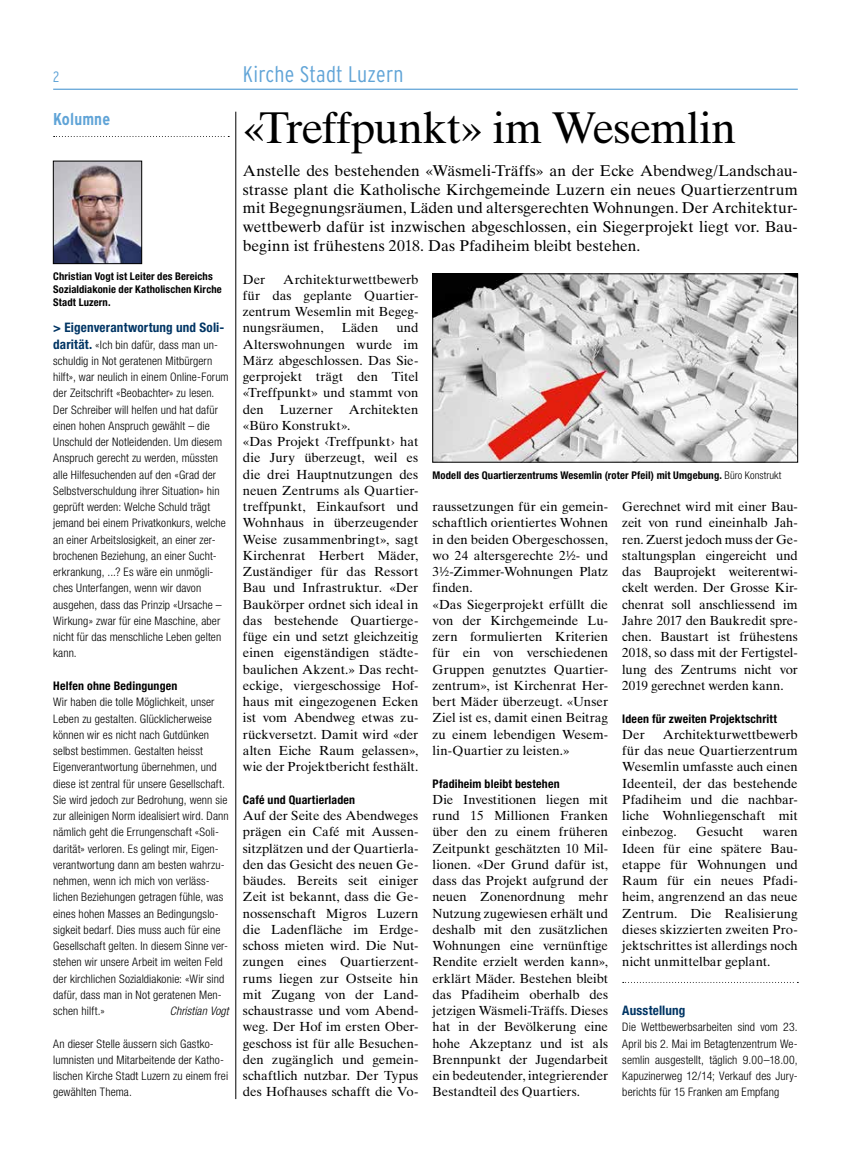
<style>
.page{position:relative;width:851px;height:1170px;background:#fff}
.page>*{position:absolute;margin:0;border:0;box-sizing:border-box;transform-origin:0 0}
.t1{font:44.38px "Times Ten LT Std";letter-spacing:-.02em;color:#000}
.t2{font:300 condensed 22.5px "Interstate";letter-spacing:.01em;color:#60a4d7}
.t3{font:700 condensed 17.12px "Interstate";letter-spacing:.01em;color:#60a4d7}
.t4{font:15.62px/18.8px "Times Ten LT Std";letter-spacing:-.005em;color:#000;text-align:justify}
.t5{font:300 condensed 15px "Interstate";color:#60a4d7}
.t6{font:13.12px/16.2px "Times Ten LT Std";color:#000;text-align:justify}
.t7{font:700 condensed 13.12px "Helvetica Neue LT Std";letter-spacing:.01em;color:#003564}
.t8{font:700 condensed 11.88px "Helvetica Neue LT Std";letter-spacing:.015em;color:#000}
.t9{font:300 condensed 11.75px/16.2px "Helvetica Neue LT Std";letter-spacing:.01em;color:#000}
.t10{font:italic 300 condensed 11.75px "Helvetica Neue LT Std";letter-spacing:.01em;color:#000}
.t11{font:700 condensed 10.62px/12.8px "Helvetica Neue LT Std";letter-spacing:.015em;color:#000}
.s1{font-weight:700;font-size:13.12px;color:#003564}
.s2{font-weight:300}
</style>
<div class="page">
<hr style="left:235px;top:112px;width:1px;height:986px;background:#000">
<hr style="left:53px;top:89px;width:744px;height:1px;background:#60a4d7">
<img style="left:434px;top:276px;width:361px;height:184px">
<div style="left:432px;top:274px;width:365px;height:188px;border:1px solid #000"></div>
<svg style="left:54px;top:136px;width:175px;height:1px"></svg>
<img style="left:55px;top:163px;width:85px;height:99px">
<div style="left:53px;top:161px;width:89px;height:103px;border:1px solid #000"></div>
<p class="t5" style="left:53px;top:68px;width:8px">2</p>
<h2 class="t2" style="left:243px;top:62px;width:162px">Kirche Stadt Luzern</h2>
<h1 class="t1" style="left:243px;top:102px;width:495px">«Treffpunkt» im Wesemlin</h1>
<p class="t4" style="left:243px;top:161px;width:556px">Anstelle des bestehenden «Wäsmeli-Träffs» an der Ecke Abendweg/Landschau&shy;strasse plant die Katholische Kirchgemeinde Luzern ein neues Quartierzentrum mit Begegnungsräumen, Läden und altersgerechten Wohnungen. Der Architektur&shy;wettbewerb dafür ist inzwischen abgeschlossen, ein Siegerprojekt liegt vor. Bau&shy;beginn ist frühestens 2018. Das Pfadiheim bleibt bestehen.</p>
<p class="t6" style="left:243px;top:271px;width:24px">Der</p>
<h3 class="t3" style="left:53px;top:110px;width:58px">Kolumne</h3>
<p class="t11" style="left:53px;top:270px;width:170px">Christian Vogt ist Leiter des Bereichs<br>Sozialdiakonie der Katholischen Kirche<br>Stadt Luzern.</p>
<p class="t6" style="left:243px;top:271px;width:177px;text-indent:40px">Architekturwettbewerb für das geplante Quartier&shy;zentrum Wesemlin mit Begeg&shy;nungsräumen,</p>
<p class="t7" style="left:53px;top:319px;width:173px">&gt; Eigenverantwortung und Soli-</p>
<p class="t9" style="left:53px;top:336px;width:177px"><span class="s1">darität.</span> «Ich bin dafür, dass man un&shy;schuldig in Not geratenen Mitbürgern hilft», war neulich in einem Online-Forum der Zeitschrift «Beobachter» zu lesen.<br>Der Schreiber will helfen und hat dafür einen hohen Anspruch gewählt – die Unschuld der Notleidenden. Um diesem Anspruch gerecht zu werden, müssten alle Hilfesuchenden auf den «Grad der Selbstverschuldung ihrer Situation» hin geprüft werden: Welche Schuld trägt jemand bei einem Privatkonkurs, welche an einer Arbeitslosigkeit, an einer zer&shy;brochenen Beziehung, an einer Sucht&shy;erkrankung, ...? Es wäre ein unmögli&shy;ches Unterfangen, wenn wir davon ausgehen, dass das Prinzip «Ursache – Wirkung» zwar für eine Maschine, aber nicht für das menschliche Leben gelten kann.</p>
<p class="t8" style="left:53px;top:678px;width:126px">Helfen ohne Bedingungen</p>
<p class="t9" style="left:53px;top:693px;width:177px">Wir haben die tolle Möglichkeit, unser Leben zu gestalten. Glücklicherweise können wir es nicht nach Gutdünken selbst bestimmen. Gestalten heisst Eigenverantwortung übernehmen, und diese ist zentral für unsere Gesellschaft.<br>Sie wird jedoch zur Bedrohung, wenn sie zur alleinigen Norm idealisiert wird. Dann nämlich geht die Errungenschaft «Soli&shy;darität» verloren. Es gelingt mir, Eigen&shy;verantwortung dann am besten wahrzu&shy;nehmen, wenn ich mich von verläss&shy;lichen Beziehungen getragen fühle, was eines hohen Masses an Bedingungslo&shy;sigkeit bedarf. Dies muss auch für eine Gesellschaft gelten. In diesem Sinne ver&shy;stehen wir unsere Arbeit im weiten Feld der kirchlichen Sozialdiakonie: «Wir sind dafür, dass man in Not geratenen Men&shy;schen hilft.»</p>
<p class="t6" style="left:243px;top:319px;width:177px;text-align:left;text-indent:153px">und<br>Alterswohnungen wurde im<br>März abgeschlossen. Das Sie&shy;gerprojekt trägt den Titel «Treffpunkt» und stammt von den Luzerner Architekten «Büro Konstrukt».<br>«Das Projekt ‹Treffpunkt› hat die Jury überzeugt, weil es die drei Hauptnutzungen des neuen Zentrums als Quartier&shy;treffpunkt, Einkaufsort und<br>Wohnhaus in überzeugender<br>Weise zusammenbringt», sagt<br>Kirchenrat Herbert Mäder,<br>Zuständiger für das Ressort<br>Bau und Infrastruktur. «Der<br>Baukörper ordnet sich ideal in das bestehende Quartierge&shy;füge ein und setzt gleichzeitig einen eigenständigen städte&shy;baulichen Akzent.» Das recht&shy;eckige, viergeschossige Hof&shy;haus mit eingezogenen Ecken ist vom Abendweg etwas zu&shy;rückversetzt. Damit wird «der alten Eiche Raum gelassen», wie der Projektbericht festhält.</p>
<p class="t8" style="left:243px;top:792px;width:114px">Café und Quartierladen</p>
<p class="t6" style="left:243px;top:807px;width:177px">Auf der Seite des Abendweges prägen ein Café mit Aussen&shy;sitzplätzen und der Quartierla&shy;den das Gesicht des neuen Ge&shy;bäudes. Bereits seit einiger Zeit ist bekannt, dass die Ge&shy;nossenschaft Migros Luzern die Ladenfläche im Erdge&shy;schoss mieten wird. Die Nut&shy;zungen eines Quartierzent&shy;rums liegen zur Ostseite hin mit Zugang von der Land&shy;schaustrasse und vom Abend&shy;weg. Der Hof im ersten Ober&shy;geschoss ist für alle Besuchen&shy;den zugänglich und gemein&shy;schaftlich nutzbar. Der Typus des Hofhauses schafft die Vo-</p>
<p class="t6" style="left:341px;top:319px;width:38px">Läden</p>
<p class="t11" style="left:432px;top:468px;width:350px">Modell des Quartierzentrums Wesemlin (roter Pfeil) mit Umgebung. <span class="s2">Büro Konstrukt</span></p>
<p class="t6" style="left:622px;top:498px;width:177px">Gerechnet wird mit einer Bau&shy;zeit von rund eineinhalb Jah&shy;ren. Zuerst jedoch muss der Ge&shy;staltungsplan eingereicht und das Bauprojekt weiterentwi&shy;ckelt werden. Der Grosse Kir&shy;chenrat soll anschliessend im Jahre 2017 den Baukredit spre&shy;chen. Baustart ist frühestens 2018, so dass mit der Fertigstel&shy;lung des Zentrums nicht vor 2019 gerechnet werden kann.</p>
<p class="t8" style="left:622px;top:711px;width:156px">Ideen für zweiten Projektschritt</p>
<p class="t6" style="left:622px;top:726px;width:24px">Der</p>
<p class="t6" style="left:432px;top:498px;width:177px;text-align:left">raussetzungen für ein gemein&shy;schaftlich orientiertes Wohnen in den beiden Obergeschossen, wo 24 altersgerechte 2½- und<br>3½-Zimmer-Wohnungen Platz finden.<br>«Das Siegerprojekt erfüllt die von der Kirchgemeinde Lu&shy;zern formulierten Kriterien für ein von verschiedenen<br>Gruppen genutztes Quartier&shy;zentrum», ist Kirchenrat Her&shy;bert Mäder überzeugt. «Unser<br>Ziel ist es, damit einen Beitrag zu einem lebendigen Wesem&shy;lin-Quartier zu leisten.»</p>
<p class="t8" style="left:432px;top:776px;width:129px">Pfadiheim bleibt bestehen</p>
<p class="t6" style="left:432px;top:791px;width:177px">Die Investitionen liegen mit rund 15 Millionen Franken über den zu einem früheren Zeitpunkt geschätzten 10 Mil&shy;lionen. «Der Grund dafür ist, dass das Projekt aufgrund der neuen Zonenordnung mehr Nutzung zugewiesen erhält und deshalb mit den zusätzlichen Wohnungen eine vernünftige Rendite erzielt werden kann», erklärt Mäder. Bestehen bleibt das Pfadiheim oberhalb des jetzigen Wäsmeli-Träffs. Dieses hat in der Bevölkerung eine hohe Akzeptanz und ist als Brennpunkt der Jugendarbeit ein bedeutender, integrierender Bestandteil des Quartiers.</p>
<p class="t6" style="left:622px;top:726px;width:177px;text-indent:40px">Architekturwettbewerb für das neue Quartierzentrum Wesemlin umfasste auch einen Ideenteil, der das bestehende Pfadiheim und die nachbar&shy;liche Wohnliegenschaft mit einbezog.</p>
<p class="t6" style="left:696px;top:823px;width:49px">Gesucht</p>
<p class="t6" style="left:622px;top:823px;width:177px;text-indent:141px">waren Ideen für eine spätere Bau&shy;etappe für Wohnungen und Raum für ein neues Pfadi&shy;heim, angrenzend an das neue Zentrum. Die Realisierung dieses skizzierten zweiten Pro&shy;jektschrittes ist allerdings noch nicht unmittelbar geplant.</p>
<p class="t7" style="left:622px;top:1002px;width:65px">Ausstellung</p>
<p class="t9" style="left:622px;top:1018px;width:177px;text-align:justify">Die Wettbewerbsarbeiten sind vom 23.<br>April bis 2. Mai im Betagtenzentrum We&shy;semlin ausgestellt, täglich 9.00–18.00, Kapuzinerweg 12/14; Verkauf des Jury&shy;berichts für 15 Franken am Empfang</p>
<p class="t10" style="left:170px;top:1004px;width:60px">Christian Vogt</p>
<p class="t9" style="left:53px;top:1035px;width:176px">An dieser Stelle äussern sich Gastko&shy;lumnisten und Mitarbeitende der Katho&shy;lischen Kirche Stadt Luzern zu einem frei gewählten Thema.</p>
</div>
